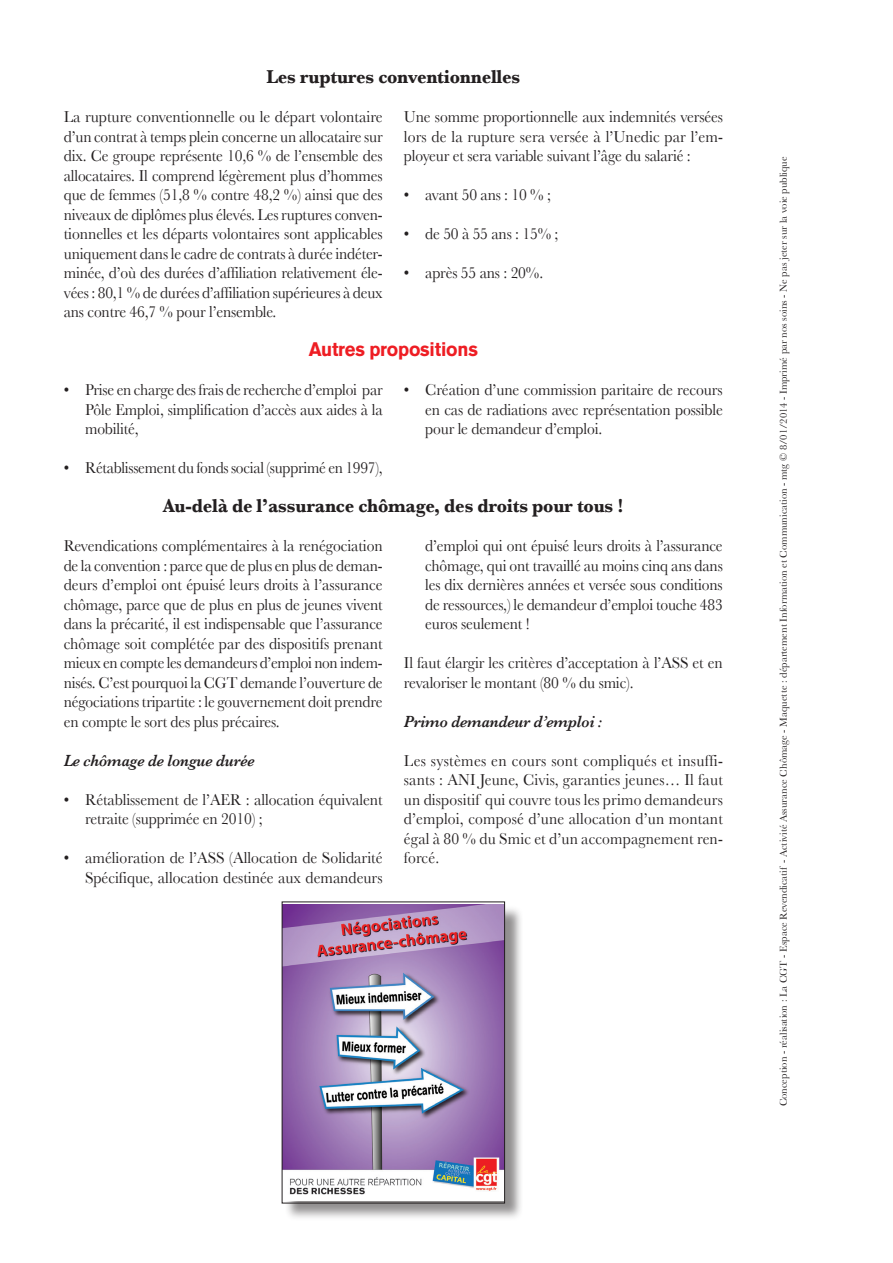
<style>
.page{position:relative;width:893px;height:1263px;background:#fff}
.page>*{position:absolute;margin:0;border:0;box-sizing:border-box;transform-origin:0 0}
.t1{font:700 19.5px "Baskerville";letter-spacing:-.01em;color:#231f20;scale:.94 1}
.t2{font:700 19.5px "Akzidenz Grotesk BE";letter-spacing:-.01em;color:#ee1d23;scale:.94 1}
.t3{font:16.5px/19.5px "Baskerville";letter-spacing:-.01em;color:#231f20;text-align:justify;scale:.95 1}
.t4{font:16.5px/19.5px "Baskerville";letter-spacing:-.01em;color:#231f20;text-align:justify;scale:.94 1}
.t5{font:italic 600 16.5px "Baskerville";letter-spacing:-.01em;color:#231f20;scale:.94 1}
.t6{font:10.5px "Baskerville";color:#231f20}
</style>
<div class="page">
<div style="left:284px;top:904px;width:240px;height:318px;background:#231f20;opacity:.5"></div>
<img style="left:284px;top:904px;width:219px;height:297px">
<div style="left:282px;top:901px;width:223px;height:302px;border:1px solid #231f20"></div>
<p class="t1" style="left:266px;top:65px;width:272px">Les ruptures conventionnelles</p>
<p class="t3" style="left:64px;top:107px;width:337px">La rupture conventionnelle ou le départ volontaire d’un contrat à temps plein concerne un allocataire sur dix. Ce groupe représente 10,6 % de l’ensemble des allocataires. Il comprend légèrement plus d’hommes que de femmes (51,8 % contre 48,2 %) ainsi que des niveaux de diplômes plus élevés. Les ruptures conven&shy;tionnelles et les départs volontaires sont applicables uniquement dans le cadre de contrats à durée indéter&shy;minée, d’où des durées d’affiliation relativement éle&shy;vées : 80,1 % de durées d’affiliation supérieures à deux ans contre 46,7 % pour l’ensemble.</p>
<p class="t4" style="left:404px;top:107px;width:341px">Une somme proportionnelle aux indemnités versées lors de la rupture sera versée à l’Unedic par l’em&shy;ployeur et sera variable suivant l’âge du salarié :</p>
<p class="t4" style="left:404px;top:185px;width:158px">• avant 50 ans : 10 % ;</p>
<p class="t4" style="left:404px;top:224px;width:166px">• de 50 à 55 ans : 15% ;</p>
<p class="t4" style="left:404px;top:263px;width:150px">• après 55 ans : 20%.</p>
<p class="t2" style="left:309px;top:338px;width:182px">Autres propositions</p>
<p class="t4" style="left:85px;top:380px;width:318px;text-indent:-21px">• Prise en charge des frais de recherche d’emploi par Pôle Emploi, simplification d’accès aux aides à la mobilité,</p>
<p class="t4" style="left:64px;top:458px;width:341px">• Rétablissement du fonds social (supprimé en 1997),</p>
<p class="t4" style="left:425px;top:380px;width:318px;text-indent:-21px">• Création d’une commission paritaire de recours en cas de radiations avec représentation possible pour le demandeur d’emploi.</p>
<p class="t1" style="left:163px;top:494px;width:491px">Au-delà de l’assurance chômage, des droits pour tous !</p>
<p class="t3" style="left:64px;top:536px;width:337px">Revendications complémentaires à la renégociation de la convention : parce que de plus en plus de deman&shy;deurs d’emploi ont épuisé leurs droits à l’assurance chômage, parce que de plus en plus de jeunes vivent dans la précarité, il est indispensable que l’assurance chômage soit complétée par des dispositifs prenant mieux en compte les demandeurs d’emploi non indem&shy;nisés. C’est pourquoi la CGT demande l’ouverture de négociations tripartite : le gouvernement doit prendre en compte le sort des plus précaires.</p>
<p class="t5" style="left:64px;top:751px;width:205px">Le chômage de longue durée</p>
<p class="t4" style="left:85px;top:790px;width:318px;text-indent:-21px">• Rétablissement de l’AER : allocation équivalent retraite (supprimée en 2010) ;</p>
<p class="t4" style="left:64px;top:848px;width:341px;text-align:right">• amélioration de l’ASS (Allocation de Solidarité<br>Spécifique, allocation destinée aux demandeurs</p>
<p class="t4" style="left:425px;top:536px;width:318px">d’emploi qui ont épuisé leurs droits à l’assurance chômage, qui ont travaillé au moins cinq ans dans les dix dernières années et versée sous conditions de ressources,) le demandeur d’emploi touche 483 euros seulement !</p>
<p class="t4" style="left:404px;top:653px;width:341px">Il faut élargir les critères d’acceptation à l’ASS et en revaloriser le montant (80 % du smic).</p>
<p class="t5" style="left:404px;top:712px;width:212px">Primo demandeur d’emploi :</p>
<p class="t3" style="left:404px;top:751px;width:337px">Les systèmes en cours sont compliqués et insuffi&shy;sants : ANI Jeune, Civis, garanties jeunes… Il faut un dispositif qui couvre tous les primo demandeurs d’emploi, composé d’une allocation d’un montant égal à 80 % du Smic et d’un accompagnement ren&shy;forcé.</p>
<p class="t6" style="left:777px;top:1106px;width:951px;rotate:-90deg">Conception - réalisation : La CGT - Espace Revendicatif - Activité Assurance Chômage - Maquette : département Information et Communication - mtg © 8/01/2014 - Imprimé par nos soins - Ne pas jeter sur la voie publique</p>
</div>
